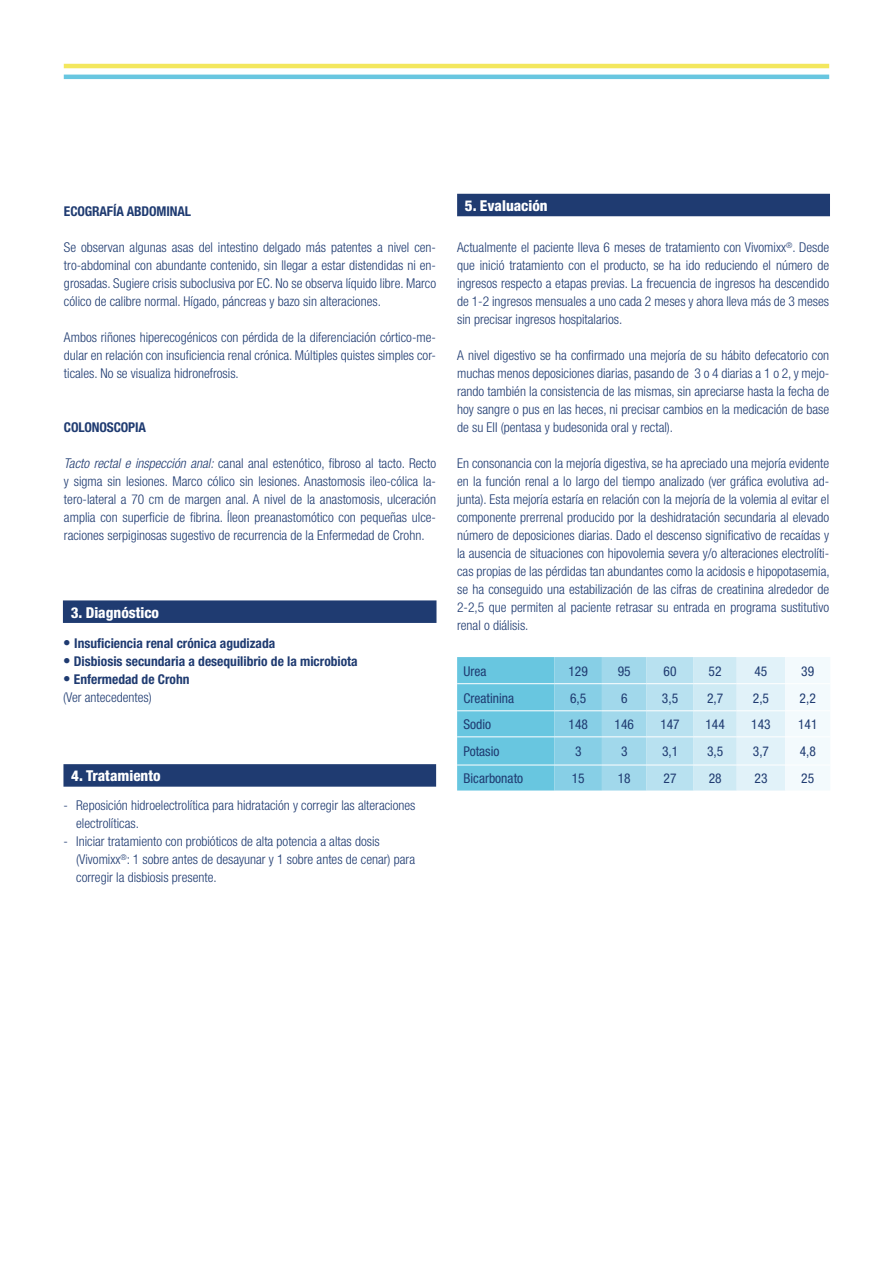
<style>
.page{position:relative;width:893px;height:1263px;background:#fff}
.page>*{position:absolute;margin:0;border:0;box-sizing:border-box;transform-origin:0 0}
.t1{font:800 condensed 15px "Helvetica Neue";color:#fff}
.t2{font:300 condensed 13.5px/18px "Helvetica Neue";color:#1f3b71;text-align:justify}
.t3{font:700 condensed 13.5px/18px "Helvetica Neue";color:#1f3b71}
.t4{font:condensed 13.5px "Helvetica Neue";color:#1f3b71}
.s1{font-family:"Helvetica Neue LT Pro";font-style:italic}
.s2{font-size:15px}
.s3{font-weight:300}
</style>
<div class="page">
<hr style="left:64px;top:75px;width:765px;height:4px;background:#68c6e0">
<hr style="left:64px;top:64px;width:765px;height:4px;background:#f3e75e">
<div style="left:63px;top:600px;width:373px;height:23px;background:#1f3b71"></div>
<div style="left:63px;top:764px;width:373px;height:23px;background:#1f3b71"></div>
<div style="left:457px;top:194px;width:373px;height:22px;background:#1f3b71"></div>
<svg style="left:457px;top:657px;width:373px;height:133px;background:#aadded"></svg>
<hr style="left:457px;top:683px;width:97px;height:1px;background:#fff">
<hr style="left:554px;top:683px;width:48px;height:1px;background:#fff">
<hr style="left:602px;top:683px;width:45px;height:1px;background:#fff">
<hr style="left:647px;top:683px;width:46px;height:1px;background:#fff">
<hr style="left:693px;top:683px;width:44px;height:1px;background:#fff">
<hr style="left:737px;top:683px;width:48px;height:1px;background:#fff">
<hr style="left:785px;top:683px;width:45px;height:1px;background:#fff">
<hr style="left:457px;top:710px;width:97px;height:1px;background:#fff">
<hr style="left:554px;top:710px;width:48px;height:1px;background:#fff">
<hr style="left:602px;top:710px;width:45px;height:1px;background:#fff">
<hr style="left:647px;top:710px;width:46px;height:1px;background:#fff">
<hr style="left:693px;top:710px;width:44px;height:1px;background:#fff">
<hr style="left:737px;top:710px;width:48px;height:1px;background:#fff">
<hr style="left:785px;top:710px;width:45px;height:1px;background:#fff">
<hr style="left:457px;top:736px;width:97px;height:1px;background:#fff">
<hr style="left:554px;top:736px;width:48px;height:1px;background:#fff">
<hr style="left:602px;top:736px;width:45px;height:1px;background:#fff">
<hr style="left:647px;top:736px;width:46px;height:1px;background:#fff">
<hr style="left:693px;top:736px;width:44px;height:1px;background:#fff">
<hr style="left:737px;top:736px;width:48px;height:1px;background:#fff">
<hr style="left:785px;top:736px;width:45px;height:1px;background:#fff">
<hr style="left:457px;top:765px;width:97px;height:1px;background:#fff">
<hr style="left:554px;top:765px;width:48px;height:1px;background:#fff">
<hr style="left:602px;top:765px;width:45px;height:1px;background:#fff">
<hr style="left:647px;top:765px;width:46px;height:1px;background:#fff">
<hr style="left:693px;top:765px;width:44px;height:1px;background:#fff">
<hr style="left:737px;top:765px;width:48px;height:1px;background:#fff">
<hr style="left:785px;top:765px;width:45px;height:1px;background:#fff">
<p class="t3" style="left:64px;top:202px;width:129px">ECOGRAFÍA ABDOMINAL</p>
<p class="t2" style="left:64px;top:238px;width:374px">Se observan algunas asas del intestino delgado más patentes a nivel cen&shy;tro-abdominal con abundante contenido, sin llegar a estar distendidas ni en&shy;grosadas. Sugiere crisis suboclusiva por EC. No se observa líquido libre. Marco cólico de calibre normal. Hígado, páncreas y bazo sin alteraciones.</p>
<p class="t2" style="left:64px;top:328px;width:374px">Ambos riñones hiperecogénicos con pérdida de la diferenciación córtico-me&shy;dular en relación con insuficiencia renal crónica. Múltiples quistes simples cor&shy;ticales. No se visualiza hidronefrosis.</p>
<p class="t3" style="left:64px;top:418px;width:84px">COLONOSCOPIA</p>
<p class="t2" style="left:64px;top:454px;width:374px"><span class="s1">Tacto rectal e inspección anal:</span> canal anal estenótico, fibroso al tacto. Recto y sigma sin lesiones. Marco cólico sin lesiones. Anastomosis ileo-cólica la&shy;tero-lateral a 70 cm de margen anal. A nivel de la anastomosis, ulceración amplia con superficie de fibrina. Íleon preanastomótico con pequeñas ulce&shy;raciones serpiginosas sugestivo de recurrencia de la Enfermedad de Crohn.</p>
<p class="t1" style="left:71px;top:603px;width:90px">3. Diagnóstico</p>
<p class="t3" style="left:63px;top:634px;width:214px"><span class="s2">•</span> Insuficiencia renal crónica agudizada</p>
<p class="t3" style="left:63px;top:652px;width:296px"><span class="s2">•</span> Disbiosis secundaria a desequilibrio de la microbiota</p>
<p class="t3" style="left:63px;top:670px;width:128px"><span class="s2">•</span> Enfermedad de Crohn <span class="s3">(Ver antecedentes)</span></p>
<p class="t1" style="left:71px;top:767px;width:91px">4. Tratamiento</p>
<p class="t2" style="left:76px;top:796px;width:341px;text-indent:-13px">- Reposición hidroelectrolítica para hidratación y corregir las alteraciones electrolíticas.</p>
<p class="t2" style="left:76px;top:832px;width:340px;text-align:left;text-indent:-13px">- Iniciar tratamiento con probióticos de alta potencia a altas dosis (Vivomixx<sup>®</sup>: 1 sobre antes de desayunar y 1 sobre antes de cenar) para corregir la disbiosis presente.</p>
<p class="t1" style="left:465px;top:196px;width:84px">5. Evaluación</p>
<p class="t2" style="left:457px;top:238px;width:374px">Actualmente el paciente lleva 6 meses de tratamiento con Vivomixx<sup>®</sup>. Desde que inició tratamiento con el producto, se ha ido reduciendo el número de ingresos respecto a etapas previas. La frecuencia de ingresos ha descendido de 1-2 ingresos mensuales a uno cada 2 meses y ahora lleva más de 3 meses sin precisar ingresos hospitalarios.</p>
<p class="t2" style="left:457px;top:346px;width:374px">A nivel digestivo se ha confirmado una mejoría de su hábito defecatorio con muchas menos deposiciones diarias, pasando de 3 o 4 diarias a 1 o 2, y mejo&shy;rando también la consistencia de las mismas, sin apreciarse hasta la fecha de hoy sangre o pus en las heces, ni precisar cambios en la medicación de base de su EII (pentasa y budesonida oral y rectal).</p>
<p class="t2" style="left:457px;top:454px;width:374px">En consonancia con la mejoría digestiva, se ha apreciado una mejoría evidente en la función renal a lo largo del tiempo analizado (ver gráfica evolutiva ad&shy;junta). Esta mejoría estaría en relación con la mejoría de la volemia al evitar el componente prerrenal producido por la deshidratación secundaria al elevado número de deposiciones diarias. Dado el descenso significativo de recaídas y la ausencia de situaciones con hipovolemia severa y/o alteraciones electrolíti&shy;cas propias de las pérdidas tan abundantes como la acidosis e hipopotasemia, se ha conseguido una estabilización de las cifras de creatinina alrededor de 2-2,5 que permiten al paciente retrasar su entrada en programa sustitutivo renal o diálisis.</p>
<p class="t4" style="left:463px;top:663px;width:24px">Urea</p>
<p class="t4" style="left:568px;top:663px;width:21px">129</p>
<p class="t4" style="left:618px;top:663px;width:14px">95</p>
<p class="t4" style="left:664px;top:663px;width:14px">60</p>
<p class="t4" style="left:709px;top:663px;width:14px">52</p>
<p class="t4" style="left:754px;top:663px;width:14px">45</p>
<p class="t4" style="left:801px;top:663px;width:14px">39</p>
<p class="t4" style="left:463px;top:690px;width:52px">Creatinina</p>
<p class="t4" style="left:570px;top:690px;width:18px">6,5</p>
<p class="t4" style="left:621px;top:690px;width:8px">6</p>
<p class="t4" style="left:662px;top:690px;width:18px">3,5</p>
<p class="t4" style="left:707px;top:690px;width:18px">2,7</p>
<p class="t4" style="left:753px;top:690px;width:18px">2,5</p>
<p class="t4" style="left:800px;top:690px;width:18px">2,2</p>
<p class="t4" style="left:463px;top:716px;width:29px">Sodio</p>
<p class="t4" style="left:568px;top:716px;width:21px">148</p>
<p class="t4" style="left:614px;top:716px;width:21px">146</p>
<p class="t4" style="left:660px;top:716px;width:21px">147</p>
<p class="t4" style="left:705px;top:716px;width:21px">144</p>
<p class="t4" style="left:751px;top:716px;width:21px">143</p>
<p class="t4" style="left:798px;top:716px;width:21px">141</p>
<p class="t4" style="left:464px;top:744px;width:37px">Potasio</p>
<p class="t4" style="left:575px;top:744px;width:8px">3</p>
<p class="t4" style="left:621px;top:744px;width:8px">3</p>
<p class="t4" style="left:662px;top:744px;width:18px">3,1</p>
<p class="t4" style="left:707px;top:744px;width:18px">3,5</p>
<p class="t4" style="left:753px;top:744px;width:18px">3,7</p>
<p class="t4" style="left:800px;top:744px;width:18px">4,8</p>
<p class="t4" style="left:464px;top:770px;width:61px">Bicarbonato</p>
<p class="t4" style="left:572px;top:770px;width:14px">15</p>
<p class="t4" style="left:618px;top:770px;width:14px">18</p>
<p class="t4" style="left:664px;top:770px;width:14px">27</p>
<p class="t4" style="left:709px;top:770px;width:14px">28</p>
<p class="t4" style="left:754px;top:770px;width:14px">23</p>
<p class="t4" style="left:801px;top:770px;width:14px">25</p>
</div>
